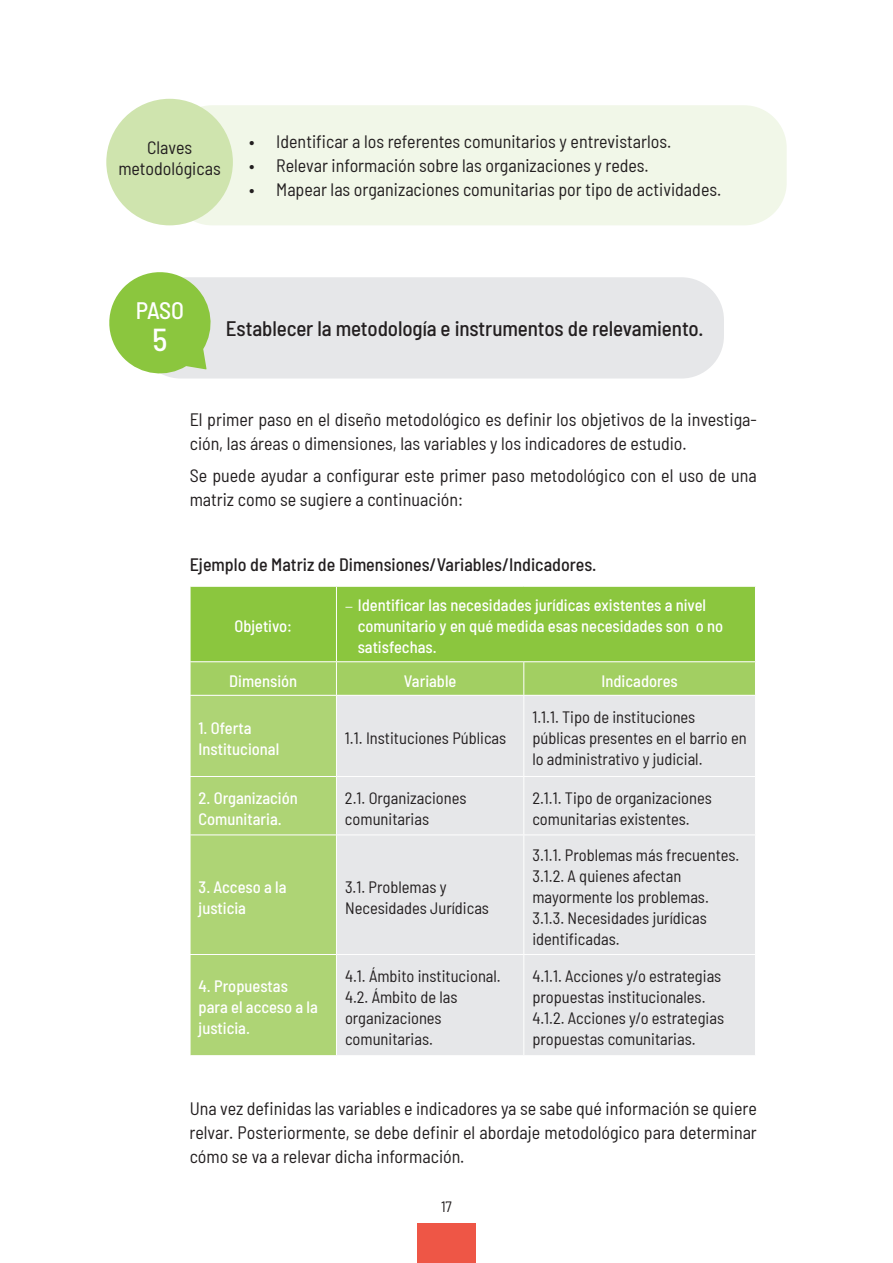
<style>
.page{position:relative;width:893px;height:1263px;background:#fff}
.page>*{position:absolute;margin:0;border:0;box-sizing:border-box;transform-origin:0 0}
.t1{font:500 semi-condensed 31.8px "Barlow";color:#fff}
.t2{font:500 semi-condensed 23.85px "Barlow";color:#fff}
.t3{font:500 semi-condensed 21px "Barlow";letter-spacing:-.005em;color:#231f20}
.t4{font:semi-condensed 18px/24px "Barlow";color:#231f20}
.t5{font:500 semi-condensed 18px "Barlow";color:#231f20}
.t6{font:semi-condensed 16.5px/21px "Barlow";color:#231f20}
.t7{font:500 semi-condensed 16.5px/21px "Barlow";color:#fff}
.t8{font:semi-condensed 15px "Barlow";color:#231f20}
.s1{font-family:"Minion Pro";font-weight:400;font-stretch:normal}
</style>
<div class="page">
<div style="left:417px;top:1223px;width:59px;height:40px;background:#ee5646"></div>
<div style="left:170px;top:105px;width:617px;height:120px;background:#f1f7e8;border-radius:43px"></div>
<div style="left:106px;top:99px;width:127px;height:126px;background:#cfe4ae;border-radius:50%"></div>
<svg style="left:191px;top:587px;width:564px;height:108px;background:#92c849"></svg>
<div style="left:191px;top:696px;width:145px;height:359px;background:#aed475"></div>
<div style="left:337px;top:696px;width:418px;height:359px;background:#e6e7e9"></div>
<hr style="left:336px;top:587px;width:1px;height:74px;background:#fff">
<hr style="left:190px;top:661px;width:146px;height:1px;background:#fff">
<hr style="left:336px;top:661px;width:188px;height:1px;background:#fff">
<hr style="left:336px;top:662px;width:1px;height:33px;background:#fff">
<hr style="left:524px;top:661px;width:232px;height:1px;background:#fff">
<hr style="left:523px;top:662px;width:1px;height:33px;background:#fff">
<hr style="left:523px;top:696px;width:1px;height:80px;background:#fff">
<hr style="left:190px;top:776px;width:146px;height:1px;background:#fff">
<hr style="left:336px;top:776px;width:188px;height:1px;background:#fff">
<hr style="left:524px;top:776px;width:232px;height:1px;background:#fff">
<hr style="left:523px;top:777px;width:1px;height:57px;background:#fff">
<hr style="left:190px;top:834px;width:146px;height:1px;background:#fff">
<hr style="left:336px;top:834px;width:188px;height:1px;background:#fff">
<hr style="left:524px;top:834px;width:232px;height:1px;background:#fff">
<hr style="left:523px;top:835px;width:1px;height:119px;background:#fff">
<hr style="left:190px;top:954px;width:146px;height:1px;background:#fff">
<hr style="left:336px;top:954px;width:188px;height:1px;background:#fff">
<hr style="left:524px;top:954px;width:232px;height:1px;background:#fff">
<hr style="left:523px;top:955px;width:1px;height:100px;background:#fff">
<div style="left:138px;top:277px;width:586px;height:101px;background:#e6e7e9;border-radius:43px"></div>
<svg style="left:109px;top:272px;width:102px;height:106px"></svg>
<p class="t4" style="left:118px;top:136px;width:104px;line-height:21px;text-align:center">Claves metodológicas</p>
<p class="t4" style="left:249px;top:129px;width:424px">• Identificar a los referentes comunitarios y entrevistarlos.</p>
<p class="t4" style="left:249px;top:153px;width:401px">• Relevar información sobre las organizaciones y redes.</p>
<p class="t4" style="left:249px;top:176px;width:474px">• Mapear las organizaciones comunitarias por tipo de actividades.</p>
<h2 class="t2" style="left:136px;top:294px;width:50px">PASO</h2>
<h1 class="t1" style="left:152px;top:317px;width:16px">5</h1>
<p class="t3" style="left:226px;top:313px;width:479px">Establecer la metodología e instrumentos de relevamiento.</p>
<p class="t4" style="left:190px;top:406px;width:569px">El primer paso en el diseño metodológico es definir los objetivos de la investiga&shy;ción, las áreas o dimensiones, las variables y los indicadores de estudio.</p>
<p class="t4" style="left:190px;top:462px;width:569px">Se puede ayudar a configurar este primer paso metodológico con el uso de una matriz como se sugiere a continuación:</p>
<p class="t5" style="left:190px;top:552px;width:408px">Ejemplo de Matriz de Dimensiones/Variables/Indicadores.</p>
<p class="t7" style="left:234px;top:615px;width:59px">Objetivo:</p>
<p class="t7" style="left:358px;top:594px;width:367px;text-indent:-13px"><span class="s1">–</span> Identificar las necesidades jurídicas existentes a nivel comunitario y en qué medida esas necesidades son o no satisfechas.</p>
<p class="t7" style="left:229px;top:669px;width:69px">Dimensión</p>
<p class="t7" style="left:404px;top:669px;width:54px">Variable</p>
<p class="t7" style="left:602px;top:669px;width:78px">Indicadores</p>
<p class="t7" style="left:199px;top:716px;width:82px">1. Oferta<br>Institucional</p>
<p class="t6" style="left:345px;top:726px;width:163px">1.1. Instituciones Públicas</p>
<p class="t6" style="left:532px;top:705px;width:216px">1.1.1. Tipo de instituciones públicas presentes en el barrio en lo administrativo y judicial.</p>
<p class="t7" style="left:199px;top:786px;width:101px">2. Organización<br>Comunitaria.</p>
<p class="t6" style="left:345px;top:786px;width:123px">2.1. Organizaciones comunitarias</p>
<p class="t6" style="left:532px;top:786px;width:181px">2.1.1. Tipo de organizaciones comunitarias existentes.</p>
<p class="t7" style="left:199px;top:875px;width:89px">3. Acceso a la justicia</p>
<p class="t6" style="left:345px;top:875px;width:146px">3.1. Problemas y<br>Necesidades Jurídicas</p>
<p class="t6" style="left:532px;top:843px;width:208px">3.1.1. Problemas más frecuentes.<br>3.1.2. A quienes afectan mayormente los problemas.<br>3.1.3. Necesidades jurídicas identificadas.</p>
<p class="t7" style="left:199px;top:975px;width:121px">4. Propuestas para el acceso a la justicia.</p>
<p class="t6" style="left:345px;top:964px;width:157px">4.1. Ámbito institucional.<br>4.2. Ámbito de las organizaciones comunitarias.</p>
<p class="t6" style="left:532px;top:964px;width:193px">4.1.1. Acciones y/o estrategias propuestas institucionales.<br>4.1.2. Acciones y/o estrategias propuestas comunitarias.</p>
<p class="t4" style="left:190px;top:1095px;width:569px;text-align:justify">Una vez definidas las variables e indicadores ya se sabe qué información se quiere relvar. Posteriormente, se debe definir el abordaje metodológico para determinar cómo se va a relevar dicha información.</p>
<p class="t8" style="left:441px;top:1196px;width:12px">17</p>
</div>
